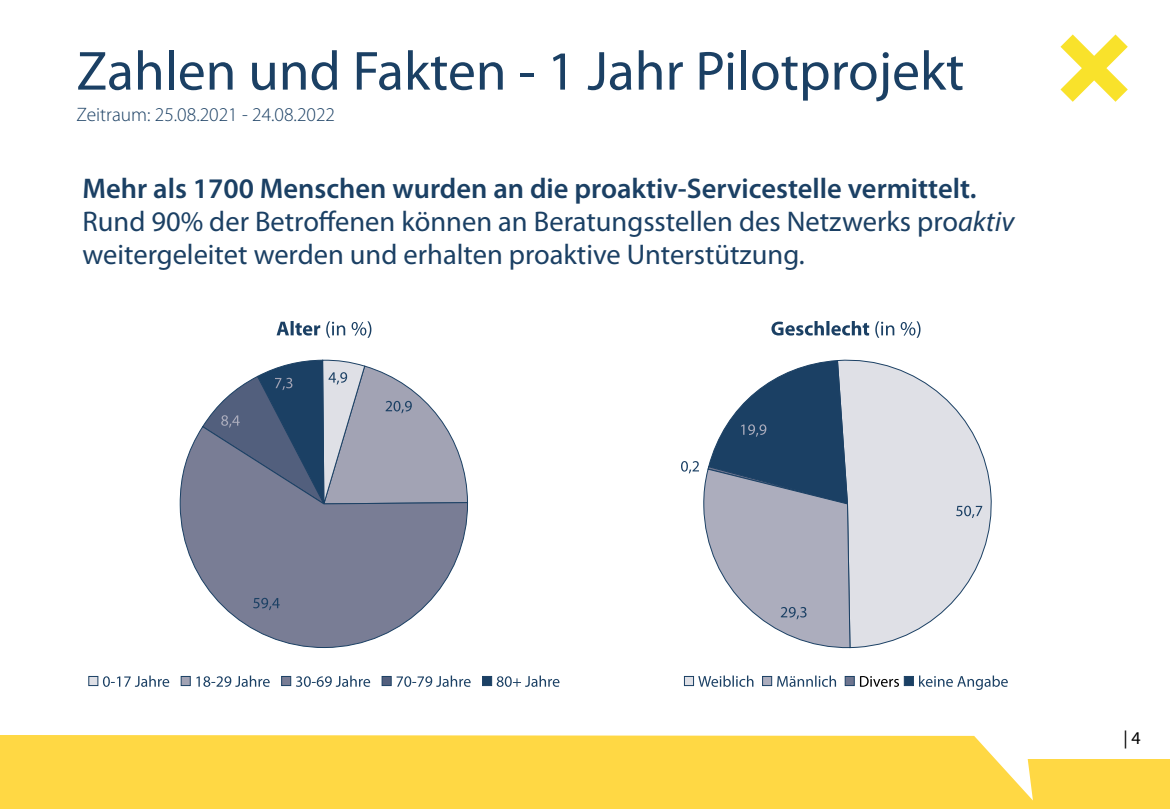
<style>
.page{position:relative;width:1170px;height:810px;background:#fff}
.page>*{position:absolute;margin:0;border:0;box-sizing:border-box;transform-origin:0 0}
.t1{font:55.5px "Myriad Pro";color:#1b4064}
.t2{font:28.5px "Myriad Pro";color:#1b4064}
.t3{font:600 28.5px "Myriad Pro";color:#1b4064}
.t4{font:300 19.5px "Myriad Pro";color:#1b4064}
.t5{font:18px "Myriad Pro";color:#000001}
.s1{font-style:italic}
</style>
<div class="page">
<div style="left:0;top:736px;width:1169px;height:73px;background:#ffd844"></div>
<svg style="left:0;top:735px;width:1170px;height:65px"></svg>
<svg style="left:277px;top:321px;width:94px;height:17px"></svg>
<svg style="left:497px;top:676px;width:62px;height:11px"></svg>
<div style="left:482px;top:676px;width:10px;height:10px;background:#1b4064;border:1px solid #1b4064"></div>
<svg style="left:397px;top:676px;width:74px;height:11px"></svg>
<div style="left:382px;top:676px;width:9px;height:10px;background:#525f7d;border:1px solid #1b4064"></div>
<svg style="left:296px;top:676px;width:74px;height:11px"></svg>
<div style="left:281px;top:676px;width:10px;height:10px;background:#797d95;border:1px solid #1b4064"></div>
<svg style="left:196px;top:676px;width:74px;height:11px"></svg>
<div style="left:181px;top:676px;width:10px;height:10px;background:#a2a3b4;border:1px solid #1b4064"></div>
<svg style="left:103px;top:676px;width:66px;height:11px"></svg>
<div style="left:89px;top:676px;width:9px;height:10px;background:#dfe0e6;border:1px solid #1b4064"></div>
<svg style="left:771px;top:321px;width:150px;height:17px"></svg>
<svg style="left:919px;top:676px;width:89px;height:14px"></svg>
<div style="left:904px;top:676px;width:10px;height:10px;background:#1b4064;border:1px solid #1b4064"></div>
<svg style="left:860px;top:676px;width:39px;height:11px"></svg>
<div style="left:845px;top:676px;width:10px;height:10px;background:#6e758f;border:1px solid #1b4064"></div>
<svg style="left:777px;top:676px;width:59px;height:11px"></svg>
<div style="left:762px;top:676px;width:10px;height:10px;background:#acadbd;border:1px solid #1b4064"></div>
<svg style="left:698px;top:676px;width:55px;height:11px"></svg>
<div style="left:684px;top:676px;width:10px;height:10px;background:#dfe0e6;border:1px solid #1b4064"></div>
<svg style="left:180px;top:427px;width:288px;height:221px"></svg>
<svg style="left:253px;top:598px;width:27px;height:12px"></svg>
<svg style="left:202px;top:360px;width:266px;height:144px"></svg>
<svg style="left:840px;top:359px;width:152px;height:289px"></svg>
<svg style="left:681px;top:360px;width:170px;height:289px"></svg>
<svg style="left:956px;top:506px;width:26px;height:12px"></svg>
<svg style="left:1060px;top:34px;width:68px;height:68px"></svg>
<h1 class="t1" style="left:76px;top:37px;width:889px">Zahlen und Fakten 1- Jahr Pilotprojekt</h1>
<p class="t4" style="left:76px;top:103px;width:260px">Zeitraum: 25.08.2021 - 24.08.2022</p>
<p class="t3" style="left:82px;top:171px;width:896px">Mehr als 1700 Menschen wurden an die proaktiv-Servicestelle vermittelt.</p>
<p class="t2" style="left:82px;top:204px;width:933px">Rund 90% der Betroffenen können an Beratungsstellen des Netzwerks pro<span class="s1">aktiv</span></p>
<p class="t2" style="left:714px;top:237px;width:92px">̈tzung.</p>
<p class="t2" style="left:82px;top:237px;width:649px">weitergeleitet werden und erhalten proaktive Unterstu</p>
<p class="t5" style="left:1124px;top:727px;width:19px">4|</p>
</div>
